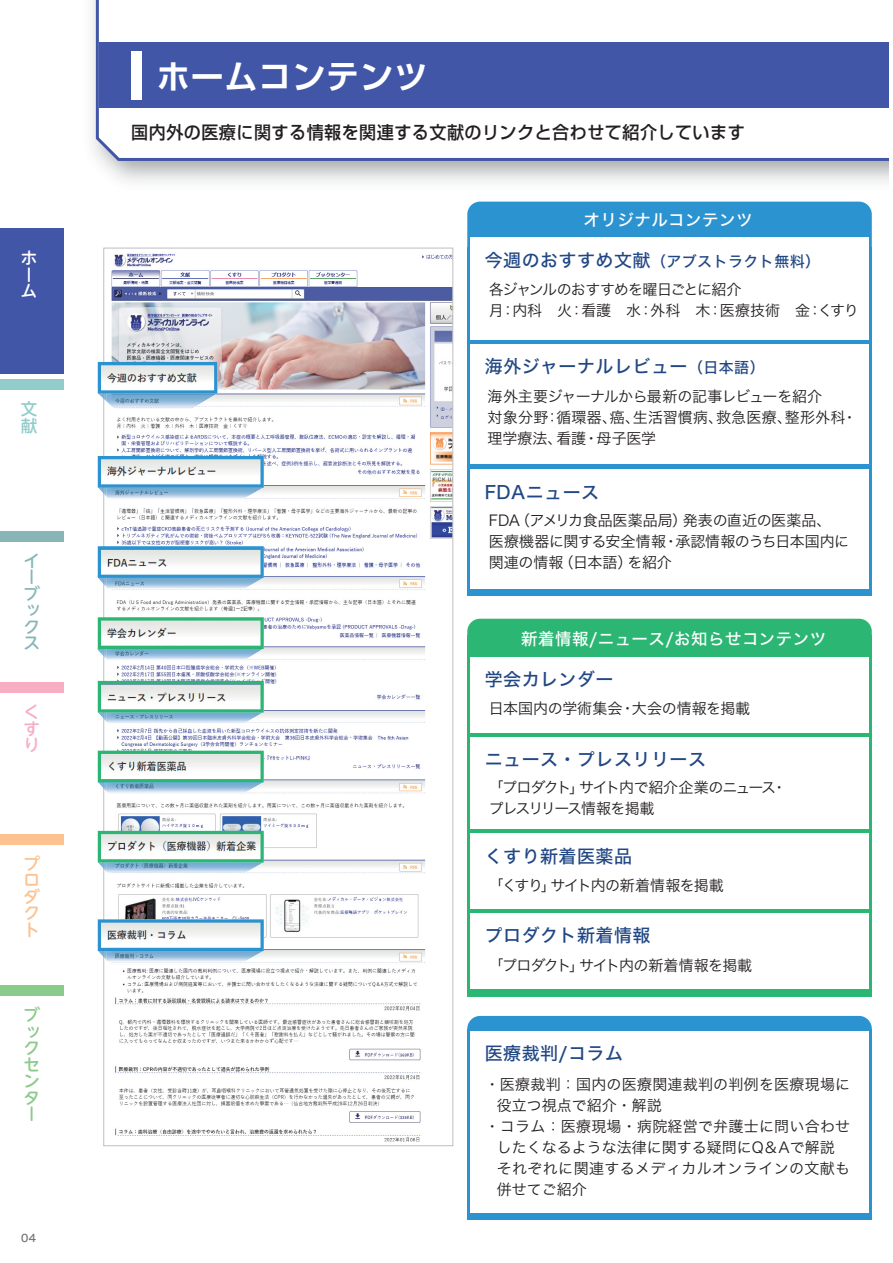
<style>
.page{position:relative;width:893px;height:1263px;background:#fff}
.page>*{position:absolute;margin:0;border:0;box-sizing:border-box;transform-origin:0 0}
.t1{font:33px "Shin Go De Bold 90 msp RKSJ H";letter-spacing:.025em;color:#fff}
.t2{font:18px "Hira Kaku Std W5 90 msp RKSJ H";letter-spacing:.025em;color:#214784}
.t3{font:17.7px "Shin Go Medium 90 msp RKSJ H";letter-spacing:.025em;color:#231f20;scale:.96 1}
.t4{font:16.5px "Hira Kaku Std W5 90 msp RKSJ H";letter-spacing:.025em;color:#fff}
.t5{font:16.5px/16.5px "UD Shin M Go Pro Medium 90 msp RKSJ V";color:#8aca8b}
.t6{font:16.5px/16.5px "UD Shin M Go Pro Medium 90 msp RKSJ V";color:#88b6b7}
.t7{font:16.5px/16.5px "UD Shin M Go Pro Medium 90 msp RKSJ V";color:#fcc290}
.t8{font:16.5px/16.5px "UD Shin M Go Pro Medium 90 msp RKSJ V";color:#f7aec2;text-align:justify}
.t9{font:16.5px/16.5px "UD Shin M Go Pro Medium 90 msp RKSJ V";color:#fff}
.t10{font:16.5px/16.5px "UD Shin M Go Pro Medium 90 msp RKSJ V";color:#92cdcc}
.t11{font:15px/21px "Hira Kaku Std W3 90 msp RKSJ H";color:#231f20}
.t12{font:15px/21px "Hira Kaku Std W3 90 msp RKSJ H";letter-spacing:-.04em;color:#231f20}
.t13{font:15px "Hira Kaku Std W3 90 msp RKSJ H";letter-spacing:-.045em;color:#231f20}
.t14{font:15px/21px "Hira Kaku Std W3 90 msp RKSJ H";letter-spacing:-.07em;color:#231f20}
.t15{font:15px "Hira Kaku Std W3 90 msp RKSJ H";letter-spacing:.025em;color:#231f20}
.t16{font:15px "Hira Kaku Std W5 90 msp RKSJ H";letter-spacing:.025em;color:#214784}
.t17{font:10.5px "Hira Kaku Std W5 90 msp RKSJ H";color:#6d6e70}
.s1{font-size:18px}
.s2{font-size:15px}
</style>
<div class="page">
<svg style="left:94px;top:0;width:795px;height:162px"></svg>
<div style="left:99px;top:43px;width:793px;height:65px;background:#4156a6"></div>
<hr style="left:889px;top:0;width:3px;height:204px;background:#fff">
<div style="left:131px;top:51px;width:11px;height:49px;background:#fff"></div>
<svg style="left:0;top:373px;width:63px;height:472px"></svg>
<div style="left:21px;top:401px;width:16px;height:32px;background:#fff"></div>
<div style="left:25px;top:553px;width:15px;height:97px;background:#fff"></div>
<div style="left:0;top:531px;width:63px;height:11px;background:#88b6b7"></div>
<div style="left:0;top:683px;width:63px;height:10px;background:#f7aec2"></div>
<div style="left:0;top:834px;width:63px;height:10px;background:#fcc290"></div>
<div style="left:0;top:985px;width:63px;height:11px;background:#8aca8b"></div>
<div style="left:0;top:380px;width:63px;height:10px;background:#92cdcc"></div>
<div style="left:25px;top:705px;width:14px;height:47px;background:#fff"></div>
<div style="left:0;top:229px;width:63px;height:144px;background:#4156a6"></div>
<div style="left:0;top:228px;width:63px;height:11px;background:#4156a6"></div>
<svg style="left:103px;top:248px;width:350px;height:898px"></svg>
<img style="left:107px;top:402px;width:110px;height:7px">
<svg style="left:98px;top:362px;width:119px;height:40px"></svg>
<img style="left:98px;top:393px;width:119px;height:1px">
<svg style="left:98px;top:456px;width:167px;height:42px"></svg>
<img style="left:98px;top:487px;width:166px;height:1px">
<img style="left:107px;top:588px;width:156px;height:1px">
<svg style="left:98px;top:546px;width:167px;height:42px"></svg>
<img style="left:98px;top:578px;width:166px;height:1px">
<svg style="left:97px;top:617px;width:167px;height:43px"></svg>
<img style="left:98px;top:649px;width:165px;height:1px">
<img style="left:107px;top:722px;width:156px;height:1px">
<svg style="left:98px;top:681px;width:166px;height:41px"></svg>
<img style="left:98px;top:712px;width:165px;height:1px">
<img style="left:107px;top:792px;width:156px;height:1px">
<svg style="left:98px;top:751px;width:167px;height:41px"></svg>
<img style="left:98px;top:782px;width:166px;height:1px">
<img style="left:107px;top:872px;width:156px;height:1px">
<img style="left:98px;top:831px;width:167px;height:41px">
<img style="left:98px;top:862px;width:166px;height:1px">
<img style="left:107px;top:961px;width:156px;height:1px">
<svg style="left:98px;top:919px;width:167px;height:42px"></svg>
<img style="left:98px;top:951px;width:166px;height:1px">
<div style="left:467px;top:1016px;width:405px;height:188px;background:#2c93d1;border-radius:13px"></div>
<div style="left:467px;top:1029px;width:405px;height:191px;background:#2c93d1"></div>
<div style="left:470px;top:1031px;width:399px;height:181px;background:#fff"></div>
<div style="left:467px;top:202px;width:405px;height:393px;background:#2c93d1;border-radius:13px"></div>
<div style="left:467px;top:247px;width:405px;height:348px;background:#2c93d1"></div>
<div style="left:470px;top:344px;width:399px;height:119px;background:#fff"></div>
<div style="left:470px;top:237px;width:399px;height:102px;background:#fff"></div>
<div style="left:470px;top:470px;width:399px;height:119px;background:#fff"></div>
<div style="left:467px;top:619px;width:405px;height:378px;background:#2bb673;border-radius:13px"></div>
<div style="left:467px;top:635px;width:405px;height:362px;background:#2bb673"></div>
<div style="left:470px;top:737px;width:399px;height:91px;background:#fff"></div>
<div style="left:470px;top:657px;width:399px;height:76px;background:#fff"></div>
<div style="left:470px;top:833px;width:399px;height:75px;background:#fff"></div>
<div style="left:470px;top:913px;width:399px;height:75px;background:#fff"></div>
<p class="t9" style="left:21px;top:252px;width:17px">ホーム</p>
<p class="t10" style="left:21px;top:403px;width:18px">文献</p>
<p class="t6" style="left:24px;top:555px;width:18px">イーブックス</p>
<p class="t8" style="left:24px;top:706px;width:17px">くすり</p>
<p class="t7" style="left:24px;top:858px;width:18px">プロダクト</p>
<p class="t5" style="left:24px;top:1009px;width:18px">ブックセンター</p>
<p class="t17" style="left:21px;top:1234px;width:16px">04</p>
<h1 class="t1" style="left:157px;top:64px;width:272px">ホームコンテンツ</h1>
<p class="t3" style="left:131px;top:125px;width:641px">国内外の医療に関する情報を関連する文献のリンクと合わせて紹介しています</p>
<p class="t4" style="left:584px;top:213px;width:171px">オリジナルコンテンツ</p>
<p class="t16" style="left:485px;top:255px;width:337px"><span class="s1">今週のおすすめ文献</span>（アブストラクト無料）</p>
<p class="t12" style="left:489px;top:281px;width:371px">各ジャンルのおすすめを曜日ごとに紹介<br>月：内科　火：看護　水：外科　木：医療技術　金：くすり</p>
<p class="t2" style="left:485px;top:360px;width:281px">海外ジャーナルレビュー<span class="s2">（日本語）</span></p>
<p class="t11" style="left:488px;top:388px;width:371px">海外主要ジャーナルから最新の記事レビューを紹介<br>対象分野：循環器、癌、生活習慣病、救急医療、整形外科・理学療法、看護・母子医学</p>
<p class="t2" style="left:485px;top:485px;width:116px">FDAニュース</p>
<p class="t11" style="left:489px;top:512px;width:362px">FDA（アメリカ食品医薬品局）発表の直近の医薬品、医療機器に関する安全情報・承認情報のうち日本国内に関連の情報（日本語）を紹介</p>
<p class="t4" style="left:521px;top:632px;width:307px">新着情報/ニュース/お知らせコンテンツ</p>
<p class="t2" style="left:485px;top:673px;width:130px">学会カレンダー</p>
<p class="t11" style="left:489px;top:700px;width:263px">日本国内の学術集会・大会の情報を掲載</p>
<p class="t2" style="left:485px;top:752px;width:223px">ニュース・プレスリリース</p>
<p class="t14" style="left:489px;top:779px;width:299px">「プロダクト」サイト内で紹介企業のニュース・プレスリリース情報を掲載</p>
<p class="t2" style="left:485px;top:849px;width:149px">くすり新着医薬品</p>
<p class="t13" style="left:489px;top:879px;width:236px">「くすり」サイト内の新着情報を掲載</p>
<p class="t2" style="left:485px;top:929px;width:167px">プロダクト新着情報</p>
<p class="t13" style="left:489px;top:959px;width:265px">「プロダクト」サイト内の新着情報を掲載</p>
<p class="t2" style="left:485px;top:1046px;width:140px">医療裁判/コラム</p>
<p class="t11" style="left:485px;top:1076px;width:367px">・医療裁判：国内の医療関連裁判の判例を医療現場に</p>
<p class="t11" style="left:497px;top:1097px;width:166px">役立つ視点で紹介・解説</p>
<p class="t11" style="left:485px;top:1118px;width:367px">・コラム：医療現場・病院経営で弁護士に問い合わせ</p>
<p class="t11" style="left:497px;top:1139px;width:340px">したくなるような法律に関する疑問にQ＆Aで解説</p>
<p class="t15" style="left:497px;top:1163px;width:355px">それぞれに関連するメディカルオンラインの文献も</p>
<p class="t11" style="left:497px;top:1181px;width:91px">併せてご紹介</p>
</div>
